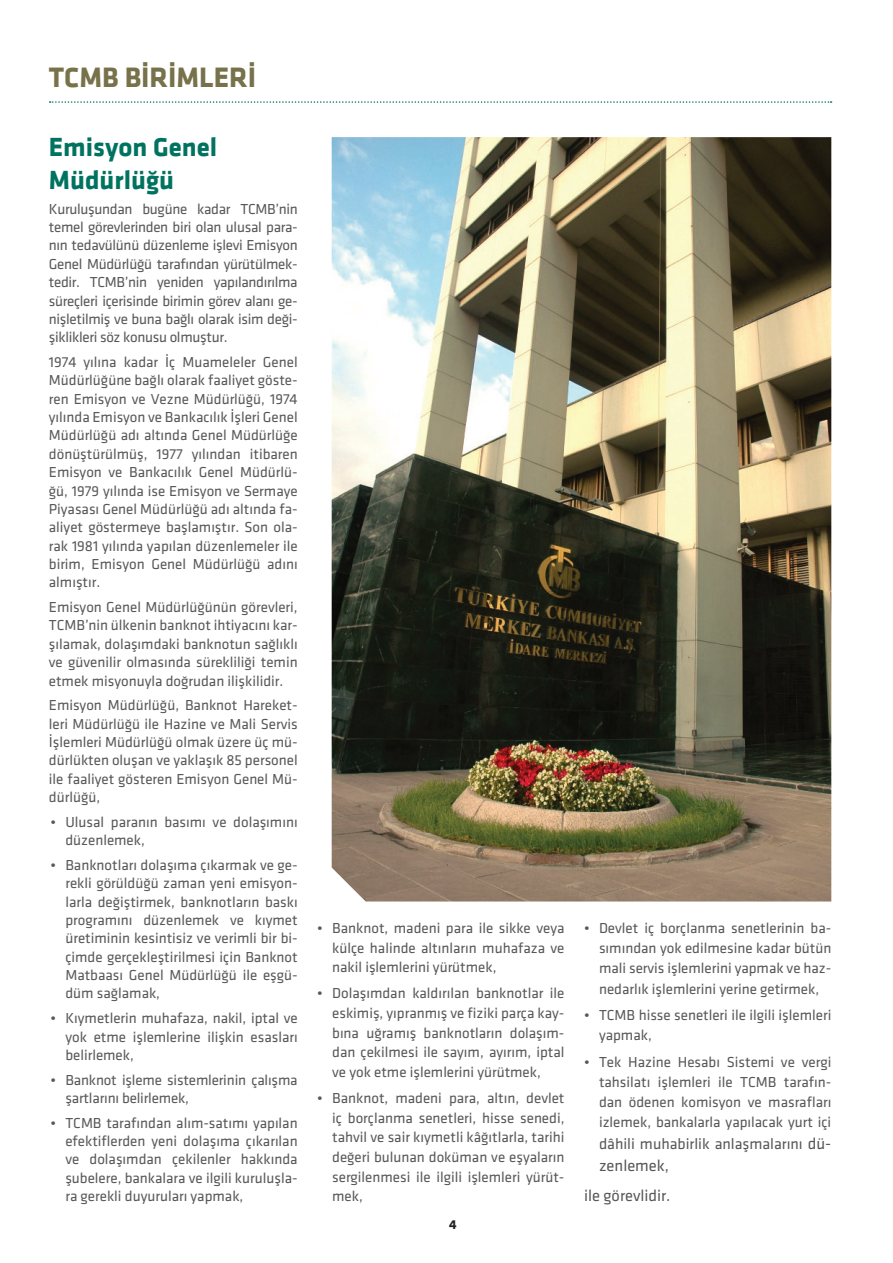
<style>
.page{position:relative;width:893px;height:1263px;background:#fff}
.page>*{position:absolute;margin:0;border:0;box-sizing:border-box;transform-origin:0 0}
.t1{font:700 28.95px "Klavika";color:#77724a}
.t2{font:700 27px/32.7px "Klavika";color:#007360}
.t3{font:16.5px/30.5px "Klavika";color:#57585a;text-align:right}
.t4{font:15.75px "Klavika";color:#57585a}
.t5{font:15px/18.3px "Klavika";color:#57585a;text-align:justify}
.t6{font:700 13.5px "Klavika";color:#231f20}
.s1{font-size:16.5px}
</style>
<div class="page">
<img style="left:332px;top:137px;width:499px;height:764px">
<svg style="left:50px;top:101px;width:782px;height:2px"></svg>
<h1 class="t1" style="left:49px;top:61px;width:209px">TCMB BİRİMLERİ</h1>
<h2 class="t2" style="left:49px;top:131px;width:170px">Emisyon Genel<br>Müdürlüğü</h2>
<p class="t5" style="left:49px;top:200px;width:250px">Kuruluşundan bugüne kadar TCMB’nin temel görevlerinden biri olan ulusal para&shy;nın tedavülünü düzenleme işlevi Emisyon Genel Müdürlüğü tarafından yürütülmek&shy;tedir. TCMB’nin yeniden yapılandırılma süreçleri içerisinde birimin görev alanı ge&shy;nişletilmiş ve buna bağlı olarak isim deği&shy;şiklikleri söz konusu olmuştur.</p>
<p class="t5" style="left:49px;top:353px;width:250px">1974 yılına kadar İç Muameleler Genel Müdürlüğüne bağlı olarak faaliyet göste&shy;ren Emisyon ve Vezne Müdürlüğü, 1974 yılında Emisyon ve Bankacılık İşleri Genel Müdürlüğü adı altında Genel Müdürlüğe dönüştürülmüş, 1977 yılından itibaren Emisyon ve Bankacılık Genel Müdürlü&shy;ğü, 1979 yılında ise Emisyon ve Sermaye Piyasası Genel Müdürlüğü adı altında fa&shy;aliyet göstermeye başlamıştır. Son ola&shy;rak 1981 yılında yapılan düzenlemeler ile birim, Emisyon Genel Müdürlüğü adını almıştır.</p>
<p class="t5" style="left:49px;top:598px;width:250px">Emisyon Genel Müdürlüğünün görevleri, TCMB’nin ülkenin banknot ihtiyacını kar&shy;şılamak, dolaşımdaki banknotun sağlıklı ve güvenilir olmasında sürekliliği temin etmek misyonuyla doğrudan ilişkilidir.</p>
<p class="t5" style="left:49px;top:696px;width:250px">Emisyon Müdürlüğü, Banknot Hareket&shy;leri Müdürlüğü ile Hazine ve Mali Servis İşlemleri Müdürlüğü olmak üzere üç mü&shy;dürlükten oluşan ve yaklaşık 85 personel ile faaliyet gösteren Emisyon Genel Mü&shy;dürlüğü,</p>
<p class="t5" style="left:65px;top:813px;width:234px;text-indent:-15px">• Ulusal paranın basımı ve dolaşımını düzenlemek,</p>
<p class="t5" style="left:65px;top:856px;width:234px;text-indent:-15px">• Banknotları dolaşıma çıkarmak ve ge&shy;rekli görüldüğü zaman yeni emisyon&shy;larla değiştirmek, banknotların baskı programını düzenlemek ve kıymet üretiminin kesintisiz ve verimli bir bi&shy;çimde gerçekleştirilmesi için Banknot Matbaası Genel Müdürlüğü ile eşgü&shy;düm sağlamak,</p>
<p class="t5" style="left:65px;top:1009px;width:234px;text-indent:-15px">• Kıymetlerin muhafaza, nakil, iptal ve yok etme işlemlerine ilişkin esasları belirlemek,</p>
<p class="t5" style="left:65px;top:1070px;width:234px;text-indent:-15px">• Banknot işleme sistemlerinin çalışma şartlarını belirlemek,</p>
<p class="t5" style="left:65px;top:1114px;width:234px;text-indent:-15px">• TCMB tarafından alım-satımı yapılan efektiflerden yeni dolaşıma çıkarılan ve dolaşımdan çekilenler hakkında şubelere, bankalara ve ilgili kuruluşla&shy;ra gerekli duyuruları yapmak,</p>
<p class="t5" style="left:332px;top:918px;width:234px;line-height:19.6px;text-indent:-15px">• Banknot, madeni para ile sikke veya külçe halinde altınların muhafaza ve nakil işlemlerini yürütmek,</p>
<p class="t5" style="left:332px;top:984px;width:234px;line-height:19.6px;text-indent:-15px">• Dolaşımdan kaldırılan banknotlar ile eskimiş, yıpranmış ve fiziki parça kay&shy;bına uğramış banknotların dolaşım&shy;dan çekilmesi ile sayım, ayırım, iptal ve yok etme işlemlerini yürütmek,</p>
<p class="t5" style="left:332px;top:1088px;width:234px;line-height:19.6px;text-indent:-15px">• Banknot, madeni para, altın, devlet iç borçlanma senetleri, hisse senedi, tahvil ve sair kıymetli kâğıtlarla, tarihi değeri bulunan doküman ve eşyaların sergilenmesi ile ilgili işlemleri yürüt&shy;mek,</p>
<p class="t6" style="left:449px;top:1217px;width:9px">4</p>
<p class="t5" style="left:599px;top:918px;width:234px;line-height:20.1px;text-indent:-15px">• Devlet iç borçlanma senetlerinin ba&shy;sımından yok edilmesine kadar bütün mali servis işlemlerini yapmak ve haz&shy;nedarlık işlemlerini yerine getirmek,</p>
<p class="t5" style="left:599px;top:1005px;width:234px;line-height:20.1px;text-indent:-15px">• TCMB hisse senetleri ile ilgili işlemleri yapmak,</p>
<p class="t5" style="left:599px;top:1052px;width:234px;line-height:20.1px;text-indent:-15px">• Tek Hazine Hesabı Sistemi ve vergi tahsilatı işlemleri ile TCMB tarafın&shy;dan ödenen komisyon ve masrafları izlemek, bankalarla yapılacak yurt içi</p>
<p class="t4" style="left:599px;top:1135px;width:234px">dâhili muhabirlik anlaşmalarını <span class="s1">dü-</span></p>
<p class="t3" style="left:584px;top:1150px;width:88px">zenlemek, ile görevlidir.</p>
</div>
